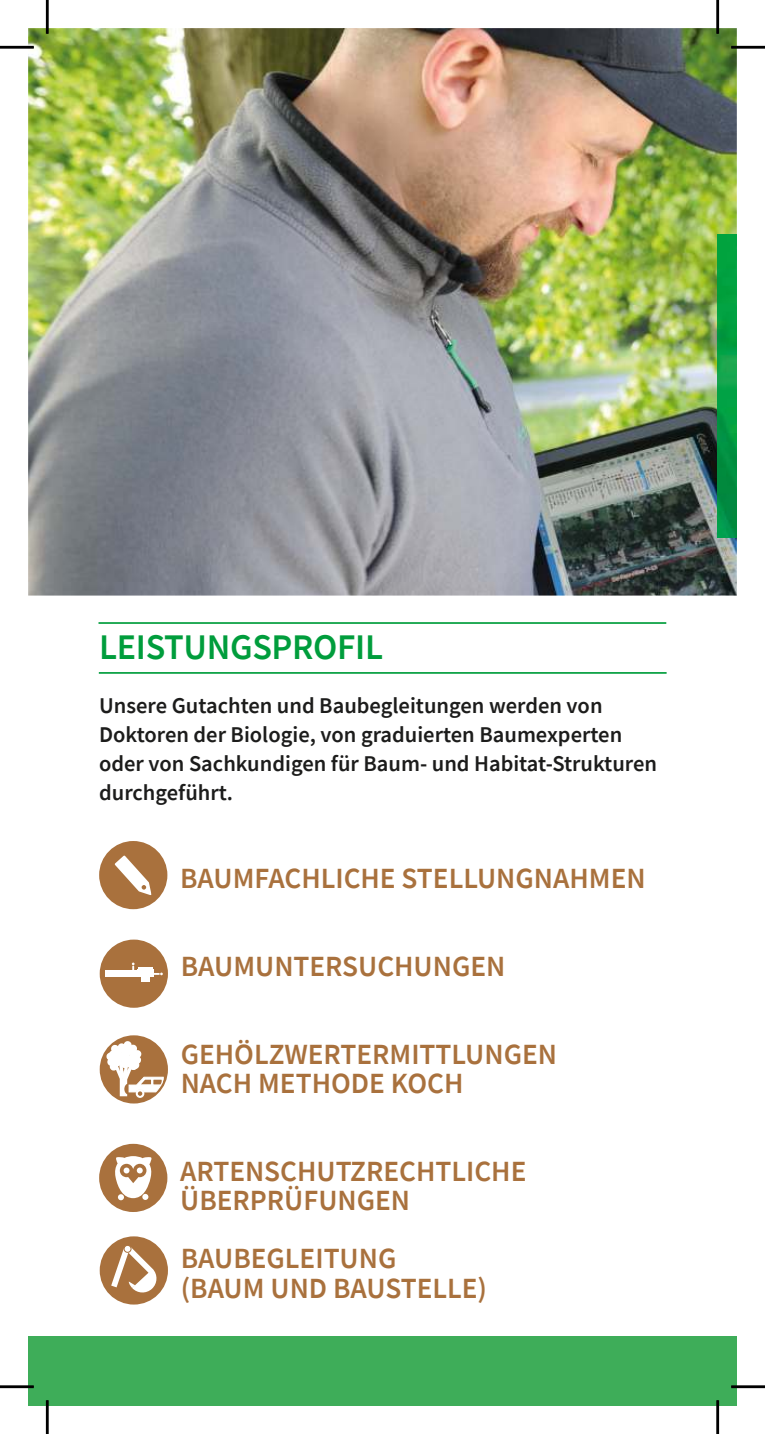
<style>
.page{position:relative;width:765px;height:1434px;background:#fff}
.page>*{position:absolute;margin:0;border:0;box-sizing:border-box;transform-origin:0 0}
.t1{font:600 36px "Source Sans Pro";letter-spacing:-.01em;color:#009d3c}
.t2{font:600 29.25px/29.2px "Source Sans Pro";color:#a9713d}
.t3{font:600 22.5px/29.2px "Source Sans Pro";color:#1c1c1b}
</style>
<div class="page">
<img style="left:28px;top:28px;width:708px;height:568px">
<img style="left:717px;top:234px;width:19px;height:303px">
<div style="left:28px;top:1337px;width:708px;height:69px;background:#3ead59"></div>
<hr style="left:98px;top:622px;width:568px;height:2px;background:#009d3c">
<hr style="left:99px;top:672px;width:567px;height:2px;background:#009d3c">
<div style="left:99px;top:841px;width:68px;height:68px;background:#a9713d;border-radius:50%"></div>
<svg style="left:114px;top:855px;width:37px;height:40px"></svg>
<div style="left:100px;top:940px;width:68px;height:68px;background:#a9713d;border-radius:50%"></div>
<div style="left:105px;top:970px;width:32px;height:7px;background:#fff"></div>
<div style="left:137px;top:969px;width:16px;height:8px;background:#fff"></div>
<div style="left:138px;top:968px;width:14px;height:5px;background:#fff"></div>
<div style="left:141px;top:977px;width:9px;height:5px;background:#fff"></div>
<svg style="left:132px;top:962px;width:2px;height:8px"></svg>
<svg style="left:153px;top:972px;width:10px;height:3px"></svg>
<div style="left:99px;top:1144px;width:68px;height:68px;background:#a9713d;border-radius:50%"></div>
<svg style="left:115px;top:1156px;width:36px;height:44px"></svg>
<div style="left:100px;top:1236px;width:68px;height:68px;background:#a9713d;border-radius:50%"></div>
<div style="left:123px;top:1245px;width:8px;height:8px;border:1px solid #a9713d;border-radius:50%"></div>
<svg style="left:111px;top:1247px;width:46px;height:46px"></svg>
<div style="left:100px;top:1035px;width:68px;height:68px;background:#a9713d;border-radius:50%"></div>
<svg style="left:117px;top:1043px;width:9px;height:9px"></svg>
<div style="left:119px;top:1045px;width:9px;height:9px;background:#fff;border-radius:3px"></div>
<div style="left:123px;top:1041px;width:9px;height:8px;background:#fff;border-radius:3px"></div>
<svg style="left:110px;top:1044px;width:9px;height:9px"></svg>
<div style="left:129px;top:1044px;width:8px;height:9px;background:#fff;border-radius:3px"></div>
<svg style="left:106px;top:1048px;width:58px;height:50px"></svg>
<hr style="left:0;top:46px;width:34px;height:3px;background:#000">
<hr style="left:730px;top:46px;width:34px;height:3px;background:#000">
<hr style="left:0;top:1385px;width:34px;height:3px;background:#000">
<hr style="left:730px;top:1385px;width:34px;height:3px;background:#000">
<hr style="left:46px;top:0;width:3px;height:34px;background:#000">
<hr style="left:46px;top:1400px;width:3px;height:34px;background:#000">
<hr style="left:716px;top:0;width:2px;height:34px;background:#000">
<hr style="left:716px;top:1400px;width:2px;height:34px;background:#000">
<h1 class="t1" style="left:99px;top:630px;width:285px">LEISTUNGSPROFIL</h1>
<p class="t3" style="left:99px;top:691px;width:559px">Unsere Gutachten und Baubegleitungen werden von Doktoren der Biologie, von graduierten Baumexperten oder von Sachkundigen für Baum- und Habitat-Strukturen durchgeführt.</p>
<h2 class="t2" style="left:180px;top:864px;width:466px">BAUMFACHLICHE STELLUNGNAHMEN</h2>
<h2 class="t2" style="left:181px;top:952px;width:326px">BAUMUNTERSUCHUNGEN</h2>
<h2 class="t2" style="left:181px;top:1040px;width:377px">GEHÖLZWERTERMITTLUNGEN<br>NACH METHODE KOCH</h2>
<h2 class="t2" style="left:180px;top:1157px;width:347px">ARTENSCHUTZRECHTLICHE<br>ÜBERPRÜFUNGEN</h2>
<h2 class="t2" style="left:181px;top:1245px;width:308px">BAUBEGLEITUNG (BAUM UND BAUSTELLE)</h2>
</div>
